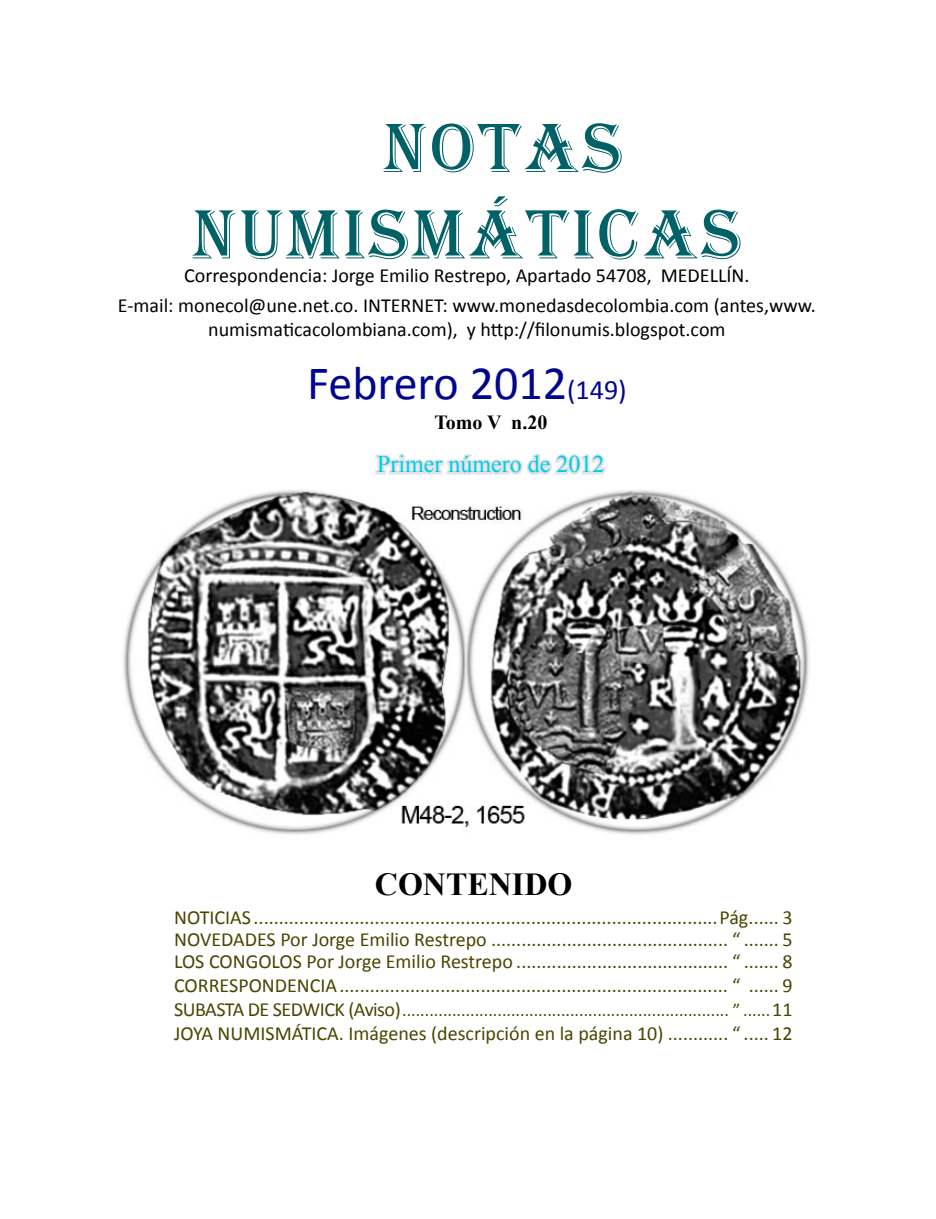
<style>
.page{position:relative;width:936px;height:1219px;background:#fff}
.page>*{position:absolute;margin:0;border:0;box-sizing:border-box;transform-origin:0 0}
.t1{font:72px/86.4px "Algerian";letter-spacing:.05em;color:#006166}
.t2{font:48px "Calibri";color:#00068e}
.t3{font:700 32px "Times New Roman";color:#000}
.t4{font:24px "Times New Roman";color:#00ccec}
.t5{font:20px/22px "Calibri";color:#4a4500;text-align:justify}
.t6{font:20px/29.6px "Calibri";color:#000;text-align:center}
.t7{font:700 20px "Times New Roman";color:#000}
.t8{font:18px "Calibri";color:#4a4500}
.s1{font-size:28px}
.s2{font-size:20px}
</style>
<div class="page">
<svg style="left:375px;top:454px;width:231px;height:21px"></svg>
<img style="left:123px;top:490px;width:687px;height:345px">
<h1 class="t1" style="left:192px;top:106px;width:550px;text-indent:191px">NOTAS<br>NUMISMÁTICAS</h1>
<p class="t6" style="left:118px;top:260px;width:699px">Correspondencia: Jorge Emilio Restrepo, Apartado 54708, MEDELLÍN.<br>E-mail: monecol@une.net.co. INTERNET: www.monedasdecolombia.com (antes,www.</p>
<p class="t6" style="left:208px;top:314px;width:519px">numismaticacolombiana.com), y http://filonumis.blogspot.com</p>
<h2 class="t2" style="left:307px;top:354px;width:321px">Febrero 2012<span class="s1">(149)</span></h2>
<p class="t7" style="left:434px;top:408px;width:114px">Tomo V n.20</p>
<p class="t4" style="left:377px;top:448px;width:229px">Primer número de 2012</p>
<h3 class="t3" style="left:375px;top:862px;width:199px">CONTENIDO</h3>
<p class="t5" style="left:174px;top:906px;width:619px">NOTICIAS ............................................................................................Pág...... 3<br>NOVEDADES Por Jorge Emilio Restrepo ............................................... “ ....... 5<br>LOS CONGOLOS Por Jorge Emilio Restrepo .......................................... “ ....... 8</p>
<p class="t5" style="left:174px;top:974px;width:619px">CORRESPONDENCIA............................................................................. “ ...... 9</p>
<p class="t8" style="left:174px;top:999px;width:620px"><span class="s2">SUBASTA DE SEDWICK (Aviso)</span>........................................................................ ” ......<span class="s2">11</span></p>
<p class="t5" style="left:174px;top:1022px;width:619px">JOYA NUMISMÁTICA. Imágenes (descripción en la página 10) ............ “ ..... 12</p>
</div>
